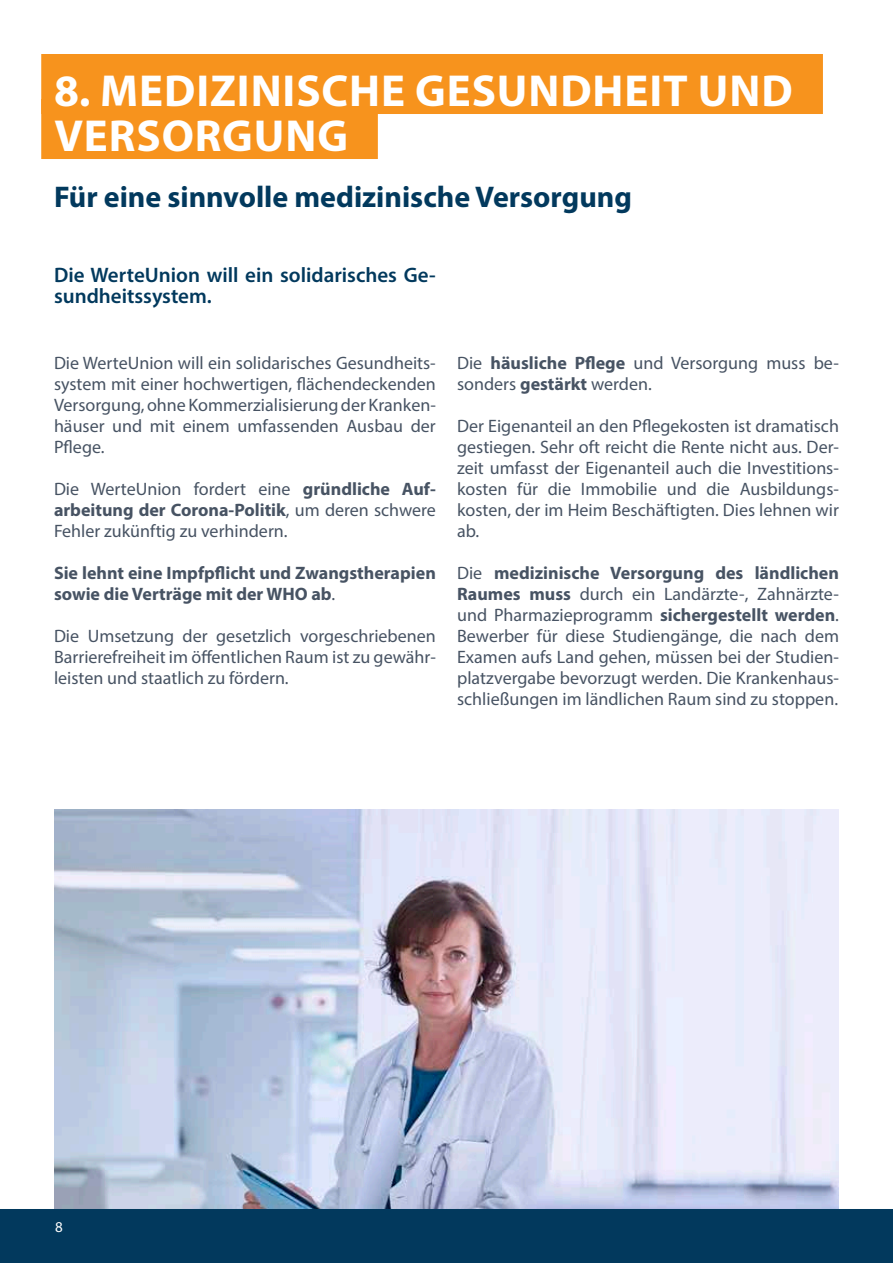
<style>
.page{position:relative;width:893px;height:1263px;background:#fff}
.page>*{position:absolute;margin:0;border:0;box-sizing:border-box;transform-origin:0 0}
.t1{font:700 45px/45px "Myriad Pro";letter-spacing:.02em;color:#fff}
.t2{font:700 30px "Myriad Pro";color:#02395d}
.t3{font:600 21px/21px "Myriad Pro";color:#02395d}
.t4{font:18px/21px "Myriad Pro";color:#475363;text-align:justify}
.t5{font:700 18px/21px "Myriad Pro";color:#475363}
.t6{font:15px "Myriad Pro";color:#fff}
.s1{font-weight:700}
.s2{font-weight:400}
</style>
<div class="page">
<img style="left:55px;top:809px;width:783px;height:399px">
<div style="left:1px;top:1210px;width:891px;height:52px;background:#02395d"></div>
<div style="left:0;top:1209px;width:893px;height:54px;border:2px solid #02395d"></div>
<div style="left:41px;top:54px;width:782px;height:60px;background:#f7931d"></div>
<div style="left:41px;top:99px;width:337px;height:60px;background:#f7931d"></div>
<svg style="left:892px;top:1209px;width:1px;height:54px"></svg>
<h1 class="t1" style="left:54px;top:66px;width:740px">8. MEDIZINISCHE GESUNDHEIT UND<br>VERSORGUNG</h1>
<h2 class="t2" style="left:54px;top:178px;width:579px">Für eine sinnvolle medizinische Versorgung</h2>
<p class="t3" style="left:54px;top:263px;width:383px">Die WerteUnion will ein solidarisches Ge&shy;sundheitssystem.</p>
<p class="t4" style="left:54px;top:352px;width:383px">Die WerteUnion will ein solidarisches Gesundheits&shy;system mit einer hochwertigen, flächendeckenden Versorgung, ohne Kommerzialisierung der Kranken&shy;häuser und mit einem umfassenden Ausbau der Pflege.</p>
<p class="t4" style="left:54px;top:478px;width:383px">Die WerteUnion fordert eine <span class="s1">gründliche Auf&shy;arbeitung der Corona-Politik</span>, um deren schwere Fehler zukünftig zu verhindern.</p>
<p class="t5" style="left:54px;top:562px;width:383px">Sie lehnt eine Impfpflicht und Zwangstherapien sowie die Verträge mit der WHO ab<span class="s2">.</span></p>
<p class="t4" style="left:54px;top:626px;width:383px">Die Umsetzung der gesetzlich vorgeschriebenen Barrierefreiheit im öffentlichen Raum ist zu gewähr&shy;leisten und staatlich zu fördern.</p>
<p class="t4" style="left:457px;top:352px;width:383px">Die <span class="s1">häusliche Pflege</span> und Versorgung muss be&shy;sonders <span class="s1">gestärkt</span> werden.</p>
<p class="t4" style="left:457px;top:415px;width:383px">Der Eigenanteil an den Pflegekosten ist dramatisch gestiegen. Sehr oft reicht die Rente nicht aus. Der&shy;zeit umfasst der Eigenanteil auch die Investitions&shy;kosten für die Immobilie und die Ausbildungs&shy;kosten, der im Heim Beschäftigten. Dies lehnen wir ab.</p>
<p class="t4" style="left:457px;top:562px;width:383px">Die <span class="s1">medizinische Versorgung des ländlichen Raumes muss</span> durch ein Landärzte-, Zahnärzte&shy;und Pharmazieprogramm <span class="s1">sichergestellt werden</span>.<br>Bewerber für diese Studiengänge, die nach dem Examen aufs Land gehen, müssen bei der Studien&shy;platzvergabe bevorzugt werden. Die Krankenhaus&shy;schließungen im ländlichen Raum sind zu stoppen.</p>
<p class="t6" style="left:55px;top:1217px;width:9px">8</p>
</div>
